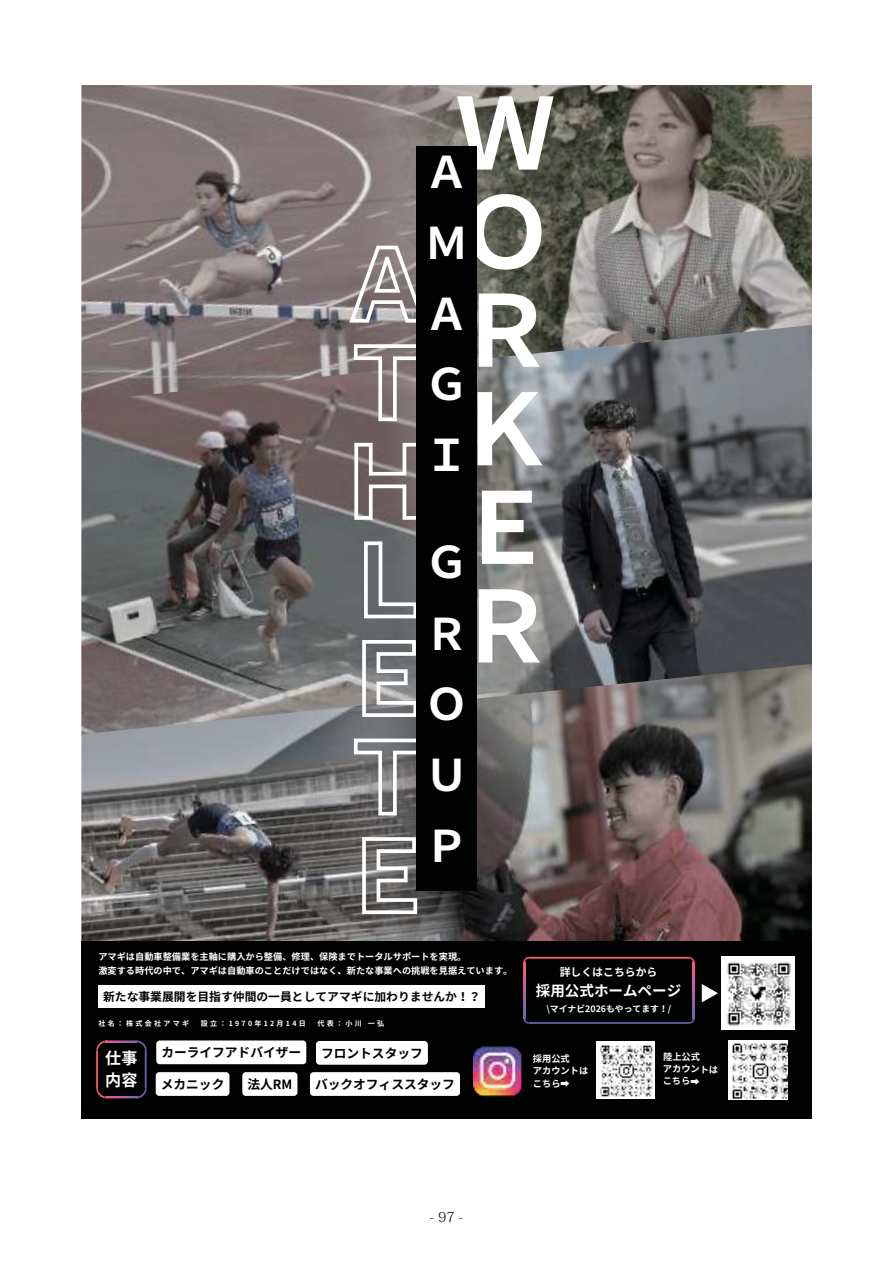
<style>
.page{position:relative;width:893px;height:1263px;background:#fff}
.page>*{position:absolute;margin:0;border:0;box-sizing:border-box;transform-origin:0 0}
.t1{font:700 98.55px/98.6px "Noto Sans JP";color:#fff;text-align:justify}
.t2{font:700 43.65px/70.7px "Noto Sans JP";color:#fff;text-align:justify}
.t3{font:700 16.05px/22.5px "Noto Sans JP";color:#fff}
.t4{font:700 14.55px "Noto Sans JP";color:#fff}
.t5{font:13.8px "Koz Min Pro";color:#2c292a}
.t6{font:700 12.75px "Noto Sans JP";color:#010202}
.t7{font:700 11.85px "Noto Sans JP";color:#010202}
.t8{font:700 10.8px "Noto Sans JP";color:#fff}
.t9{font:700 9.3px/12.3px "Noto Sans JP";color:#fff}
.t10{font:700 9.15px/12.3px "Noto Sans JP";color:#fff}
.t11{font:700 8.85px "Noto Sans JP";color:#fff}
.t12{font:700 7.05px "Noto Sans JP";letter-spacing:.325em;color:#fff}
</style>
<div class="page">
<img style="left:625px;top:85px;width:187px;height:240px">
<img style="left:81px;top:85px;width:544px;height:274px">
<img style="left:289px;top:325px;width:523px;height:339px">
<img style="left:81px;top:359px;width:452px;height:338px">
<img style="left:224px;top:664px;width:588px;height:277px">
<img style="left:81px;top:697px;width:390px;height:244px">
<div style="left:81px;top:941px;width:731px;height:177px;background:#010202"></div>
<svg style="left:347px;top:244px;width:81px;height:672px;background:#8a8687"></svg>
<div style="left:416px;top:146px;width:61px;height:745px;background:#010202"></div>
<img style="left:107px;top:1040px;width:30px;height:2px">
<svg style="left:137px;top:1040px;width:10px;height:11px"></svg>
<img style="left:145px;top:1050px;width:2px;height:38px">
<svg style="left:137px;top:1088px;width:10px;height:10px"></svg>
<img style="left:107px;top:1096px;width:30px;height:2px">
<svg style="left:96px;top:1088px;width:11px;height:10px"></svg>
<img style="left:96px;top:1051px;width:2px;height:37px">
<svg style="left:96px;top:1040px;width:11px;height:11px"></svg>
<img style="left:693px;top:963px;width:2px;height:55px">
<svg style="left:689px;top:1018px;width:6px;height:6px"></svg>
<img style="left:529px;top:1022px;width:160px;height:2px">
<svg style="left:523px;top:1018px;width:6px;height:6px"></svg>
<img style="left:523px;top:963px;width:2px;height:55px">
<svg style="left:523px;top:957px;width:6px;height:6px"></svg>
<img style="left:529px;top:957px;width:160px;height:2px">
<svg style="left:689px;top:957px;width:6px;height:6px"></svg>
<img style="left:722px;top:957px;width:72px;height:72px">
<svg style="left:702px;top:984px;width:16px;height:18px"></svg>
<img style="left:473px;top:1046px;width:50px;height:51px">
<img style="left:597px;top:1041px;width:58px;height:58px">
<img style="left:729px;top:1040px;width:58px;height:59px">
<div style="left:156px;top:1040px;width:150px;height:24px;background:#fff;border-radius:4px"></div>
<div style="left:156px;top:1072px;width:73px;height:24px;background:#fff;border-radius:4px"></div>
<div style="left:316px;top:1041px;width:112px;height:24px;background:#fff;border-radius:4px"></div>
<div style="left:242px;top:1072px;width:55px;height:24px;background:#fff;border-radius:4px"></div>
<div style="left:310px;top:1072px;width:150px;height:24px;background:#fff;border-radius:4px"></div>
<div style="left:98px;top:985px;width:387px;height:22px;background:#fff"></div>
<h1 class="t1" style="left:456px;top:86px;width:100px">ＷＯＲＫＥＲ</h1>
<h2 class="t2" style="left:425px;top:138px;width:45px">ＡＭＡＧＩ</h2>
<h2 class="t2" style="left:425px;top:528px;width:45px">ＧＲＯＵＰ</h2>
<p class="t10" style="left:98px;top:951px;width:370px">アマギは⾃動⾞整備業を主軸に購⼊から整備、修理、保険までトータルサポートを実現。</p>
<p class="t7" style="left:103px;top:990px;width:379px">新たな事業展開を⽬指す仲間の⼀員としてアマギに加わりませんか！？</p>
<p class="t10" style="left:98px;top:965px;width:416px">激変する時代の中で、アマギは⾃動⾞のことだけではなく、新たな事業への挑戦を⾒据えています。</p>
<p class="t12" style="left:98px;top:1019px;width:92px">社名：株式会社アマギ</p>
<p class="t12" style="left:201px;top:1019px;width:107px">設⽴：1970年12⽉14⽇</p>
<p class="t12" style="left:317px;top:1019px;width:68px">代表：⼩川 ⼀弘</p>
<h3 class="t3" style="left:105px;top:1047px;width:34px">仕事内容</h3>
<h3 class="t6" style="left:161px;top:1045px;width:141px">カーライフアドバイザー</h3>
<h3 class="t6" style="left:321px;top:1046px;width:103px">フロントスタッフ</h3>
<h3 class="t6" style="left:247px;top:1077px;width:46px">法⼈RM</h3>
<h3 class="t6" style="left:315px;top:1077px;width:141px">バックオフィススタッフ</h3>
<h3 class="t6" style="left:161px;top:1077px;width:65px">メカニック</h3>
<p class="t8" style="left:560px;top:966px;width:99px">詳しくはこちらから</p>
<h3 class="t4" style="left:536px;top:982px;width:147px">採⽤公式ホームページ</h3>
<p class="t11" style="left:546px;top:1004px;width:126px">\マイナビ2026もやってます！/</p>
<p class="t9" style="left:533px;top:1052px;width:57px">採⽤公式<br>アカウントはこちら➡</p>
<p class="t10" style="left:663px;top:1050px;width:57px;rotate:1deg">陸上公式<br>アカウントはこちら➡</p>
<h3 class="t5" style="left:430px;top:1210px;width:35px">- 97 -</h3>
</div>
